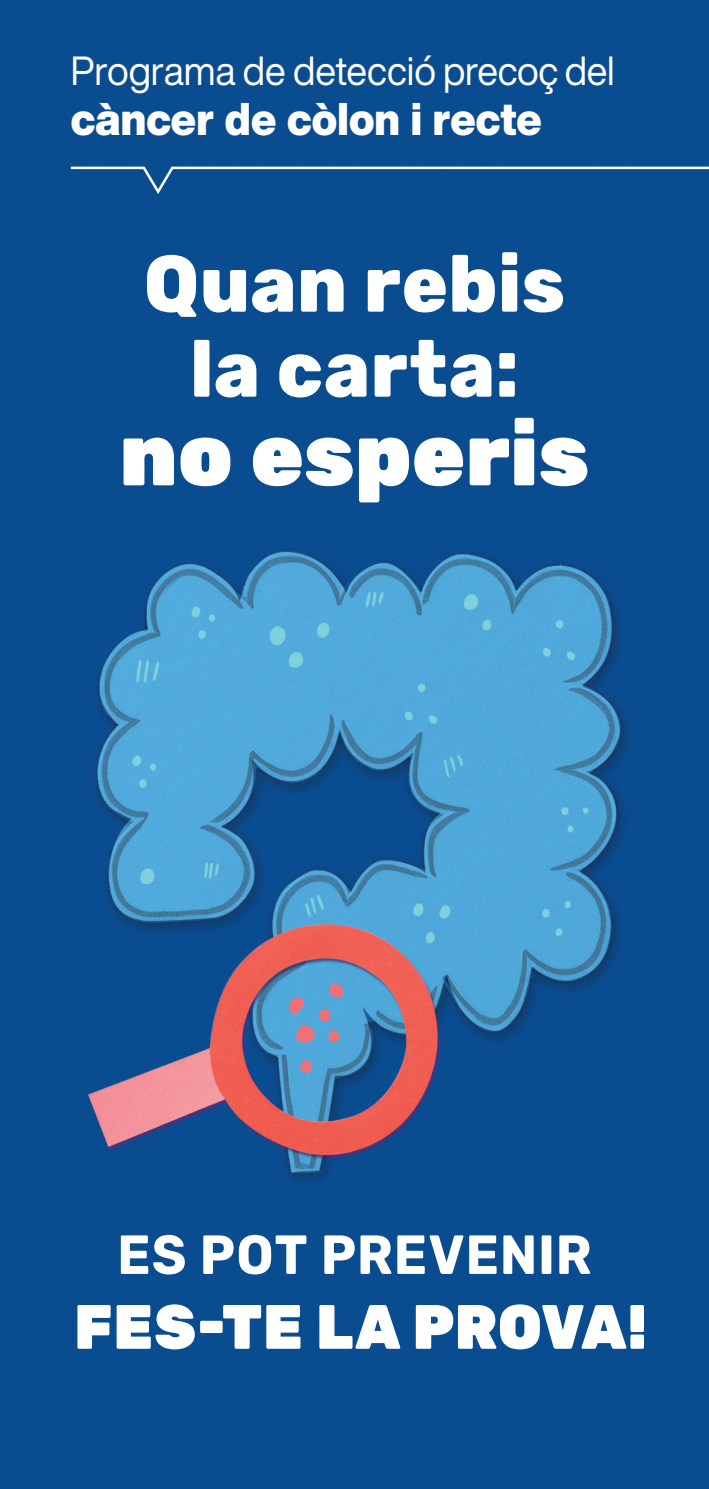
<style>
.page{position:relative;width:709px;height:1489px;background:#fff}
.page>*{position:absolute;margin:0;border:0;box-sizing:border-box;transform-origin:0 0}
.t1{font:900 90px "Rubik";letter-spacing:.005em;color:#fff;scale:.95 1}
.t2{font:800 80px/85px "Rubik";letter-spacing:.01em;color:#fff;text-align:center;scale:.95 1}
.t3{font:900 62.5px "Rubik";letter-spacing:.01em;color:#fff;scale:.95 1}
.t4{font:700 55px "Rubik";letter-spacing:.015em;color:#fff;scale:.95 1}
.t5{font:900 45px "Helvetica Now Display";letter-spacing:.005em;color:#fff;scale:.95 1}
.t6{font:40px "Helvetica Now Display";letter-spacing:-.01em;color:#fff;scale:.95 1}
</style>
<div class="page">
<div style="left:1px;top:0;width:708px;height:1488px;background:#0a4c90"></div>
<hr style="left:0;top:0;width:1px;height:1488px;background:#0b4d91">
<hr style="left:0;top:1162px;width:1px;height:326px;background:#fff">
<svg style="left:68px;top:165px;width:641px;height:31px;background:#1e5a99"></svg>
<img style="left:7px;top:528px;width:702px;height:658px">
<p class="t6" style="left:71px;top:44px;width:574px">Programa de detecció precoç del</p>
<p class="t5" style="left:71px;top:88px;width:497px">càncer de còlon i recte</p>
<h2 class="t2" style="left:144px;top:243px;width:445px">Quan rebis la carta:</h2>
<h1 class="t1" style="left:120px;top:404px;width:495px">no esperis</h1>
<h3 class="t4" style="left:117px;top:1223px;width:501px">ES POT PREVENIR</h3>
<h3 class="t3" style="left:74px;top:1292px;width:604px">FES-TE LA PROVA!</h3>
</div>
